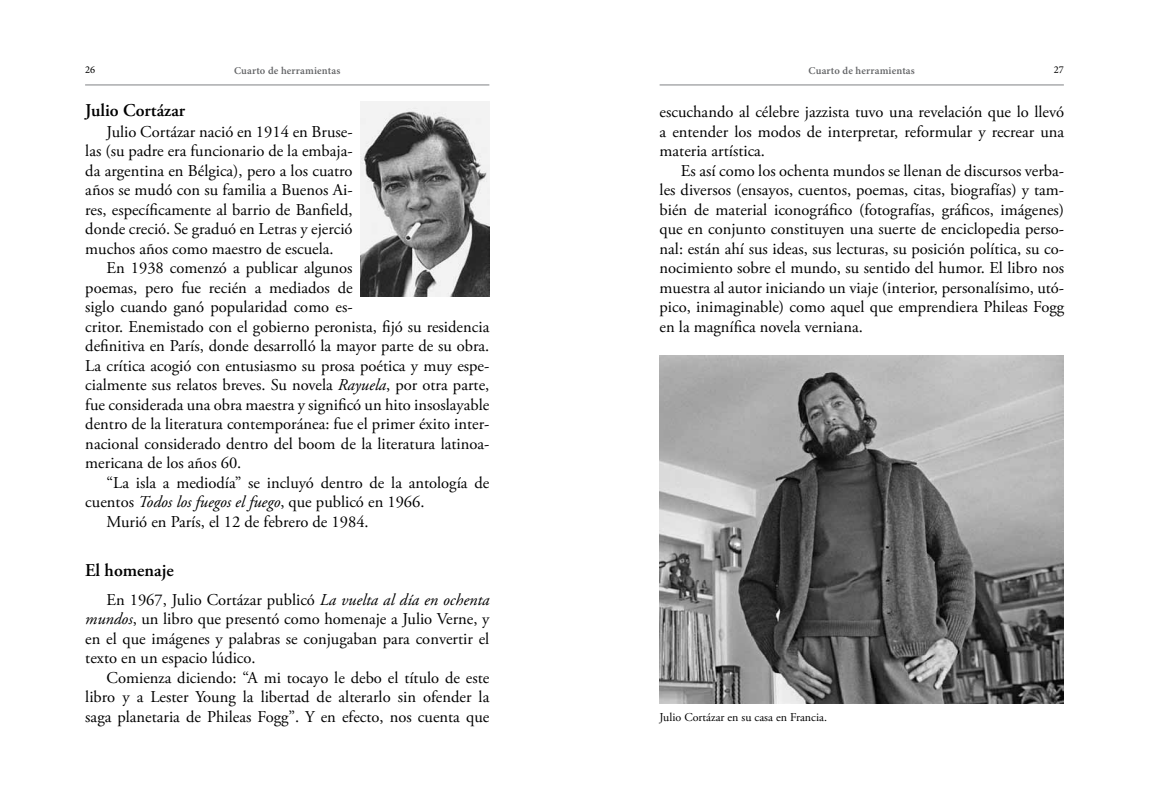
<style>
.page{position:relative;width:1149px;height:787px;background:#fff}
.page>*{position:absolute;margin:0;border:0;box-sizing:border-box;transform-origin:0 0}
.t1{font:600 18px "Adobe Garamond Pro";color:#000}
.t2{font:16.5px/19.5px "Adobe Garamond Pro";color:#000;text-align:justify}
.t3{font:12px "Adobe Garamond Pro";color:#000}
.t4{font:600 10.5px "Minion Pro";letter-spacing:.015em;color:#636466}
.t5{font:10.5px "Minion Pro";color:#000}
.s1{font-style:italic}
</style>
<div class="page">
<hr style="left:659px;top:85px;width:404px;height:1px;background:#808285">
<hr style="left:85px;top:85px;width:404px;height:1px;background:#808285">
<img style="left:360px;top:102px;width:129px;height:195px">
<img style="left:659px;top:355px;width:404px;height:349px">
<p class="t5" style="left:85px;top:64px;width:12px">26</p>
<p class="t4" style="left:234px;top:64px;width:108px">Cuarto de herramientas</p>
<p class="t4" style="left:808px;top:64px;width:108px">Cuarto de herramientas</p>
<p class="t5" style="left:1053px;top:64px;width:12px">27</p>
<p class="t1" style="left:85px;top:100px;width:101px">Julio Cortázar</p>
<p class="t2" style="left:85px;top:122px;width:269px;text-indent:21px">Julio Cortázar nació en 1914 en Bruse&shy;las (su padre era funcionario de la embaja&shy;da argentina en Bélgica), pero a los cuatro años se mudó con su familia a Buenos Ai&shy;res, específicamente al barrio de Banfield, donde creció. Se graduó en Letras y ejerció muchos años como maestro de escuela.</p>
<p class="t2" style="left:85px;top:259px;width:405px;text-align:left;text-indent:21px">En 1938 comenzó a publicar algunos<br>poemas, pero fue recién a mediados de<br>siglo cuando ganó popularidad como es-<br>critor. Enemistado con el gobierno peronista, fijó su residencia definitiva en París, donde desarrolló la mayor parte de su obra.<br>La crítica acogió con entusiasmo su prosa poética y muy espe&shy;cialmente sus relatos breves. Su novela <span class="s1">Rayuela</span>, por otra parte, fue considerada una obra maestra y significó un hito insoslayable dentro de la literatura contemporánea: fue el primer éxito inter&shy;nacional considerado dentro del boom de la literatura latinoa&shy;mericana de los años 60.</p>
<p class="t2" style="left:107px;top:473px;width:384px">“La isla a mediodía” se incluyó dentro de la antología de</p>
<p class="t2" style="left:85px;top:493px;width:341px">cuentos <span class="s1">Todos los fuegos el fuego</span>, que publicó en 1966.</p>
<p class="t2" style="left:107px;top:512px;width:263px">Murió en París, el 12 de febrero de 1984.</p>
<p class="t1" style="left:85px;top:559px;width:90px">El homenaje</p>
<p class="t2" style="left:85px;top:590px;width:405px;text-indent:21px">En 1967, Julio Cortázar publicó <span class="s1">La vuelta al día en ochenta mundos</span>, un libro que presentó como homenaje a Julio Verne, y en el que imágenes y palabras se conjugaban para convertir el texto en un espacio lúdico.</p>
<p class="t2" style="left:85px;top:668px;width:405px;text-indent:21px">Comienza diciendo: “A mi tocayo le debo el título de este libro y a Lester Young la libertad de alterarlo sin ofender la saga planetaria de Phileas Fogg”. Y en efecto, nos cuenta que</p>
<p class="t2" style="left:659px;top:103px;width:406px">escuchando al célebre jazzista tuvo una revelación que lo llevó a entender los modos de interpretar, reformular y recrear una materia artística.</p>
<p class="t2" style="left:659px;top:161px;width:406px;text-indent:21px">Es así como los ochenta mundos se llenan de discursos verba&shy;les diversos (ensayos, cuentos, poemas, citas, biografías) y tam&shy;bién de material iconográfico (fotografías, gráficos, imágenes) que en conjunto constituyen una suerte de enciclopedia perso&shy;nal: están ahí sus ideas, sus lecturas, su posición política, su co&shy;nocimiento sobre el mundo, su sentido del humor. El libro nos muestra al autor iniciando un viaje (interior, personalísimo, utó&shy;pico, inimaginable) como aquel que emprendiera Phileas Fogg en la magnífica novela verniana.</p>
<p class="t3" style="left:659px;top:709px;width:169px">Julio Cortázar en su casa en Francia.</p>
</div>
